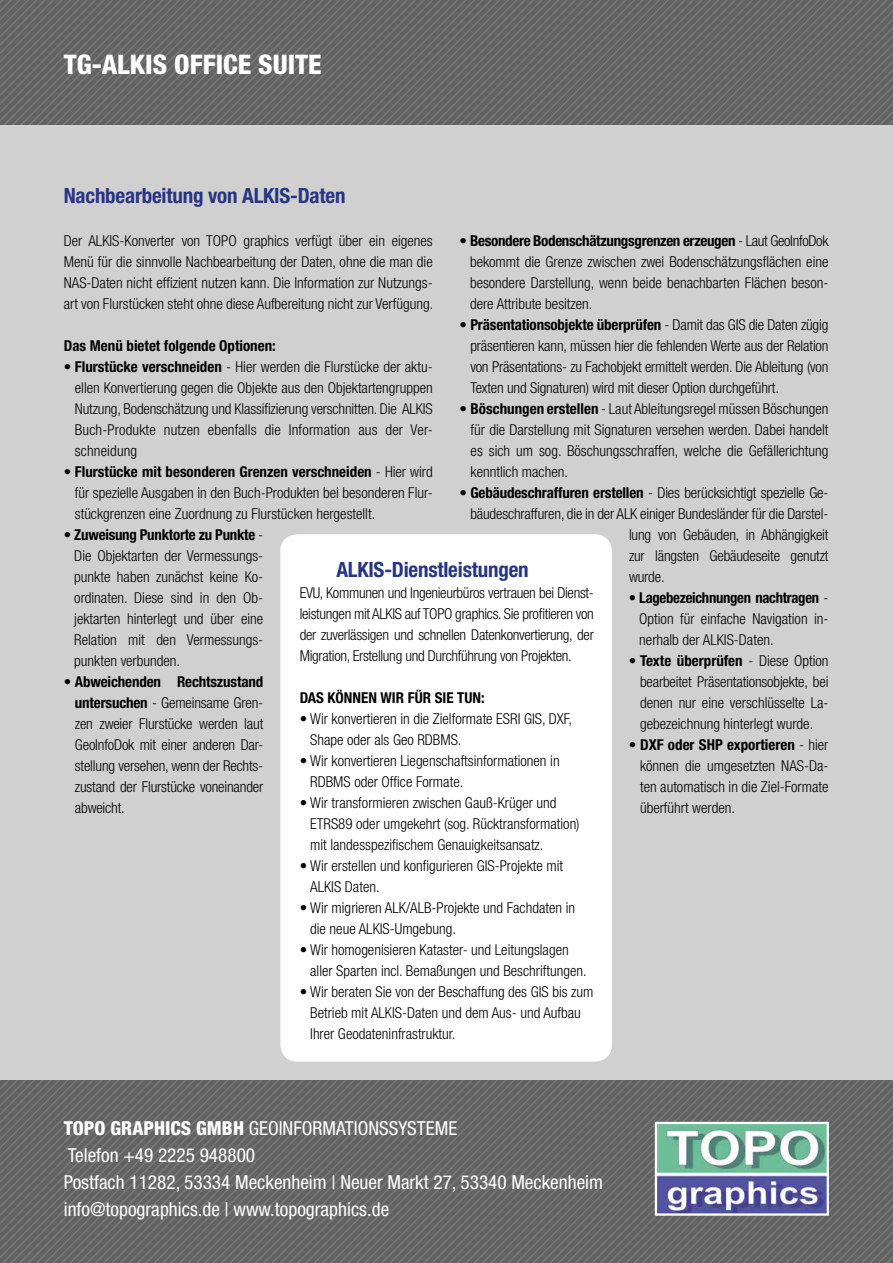
<style>
.page{position:relative;width:893px;height:1263px;background:#d0d0d0}
.page>*{position:absolute;margin:0;border:0;box-sizing:border-box;transform-origin:0 0}
.t1{font:800 condensed 27px "Helvetica Neue LT";color:#fff}
.t2{font:700 condensed 21px "Helvetica Neue LT";letter-spacing:-.01em;color:#283583}
.t3{font:condensed 19.35px/27px "Helvetica Neue LT";color:#fff}
.t4{font:300 condensed 15px/21px "Helvetica Neue LT";color:#000;text-align:justify}
.t5{font:700 condensed 15px "Helvetica Neue LT";color:#000}
.s1{font-weight:700}
.s2{font-weight:800}
</style>
<div class="page">
<svg style="left:21px;top:1082px;width:872px;height:181px"></svg>
<svg style="left:25px;top:1086px;width:868px;height:177px"></svg>
<svg style="left:29px;top:1090px;width:864px;height:173px"></svg>
<svg style="left:34px;top:1094px;width:859px;height:169px"></svg>
<svg style="left:38px;top:1099px;width:855px;height:164px"></svg>
<svg style="left:42px;top:1103px;width:851px;height:160px"></svg>
<svg style="left:46px;top:1107px;width:847px;height:156px"></svg>
<svg style="left:50px;top:1111px;width:843px;height:152px"></svg>
<svg style="left:55px;top:1116px;width:838px;height:147px"></svg>
<svg style="left:59px;top:1120px;width:834px;height:143px"></svg>
<svg style="left:63px;top:1124px;width:830px;height:139px"></svg>
<svg style="left:67px;top:1128px;width:826px;height:135px"></svg>
<svg style="left:72px;top:1132px;width:821px;height:131px"></svg>
<svg style="left:76px;top:1137px;width:817px;height:126px"></svg>
<svg style="left:80px;top:1141px;width:813px;height:122px"></svg>
<svg style="left:84px;top:1145px;width:809px;height:118px"></svg>
<svg style="left:88px;top:1149px;width:805px;height:114px"></svg>
<svg style="left:93px;top:1153px;width:800px;height:110px"></svg>
<svg style="left:97px;top:1158px;width:796px;height:105px"></svg>
<svg style="left:101px;top:1162px;width:792px;height:101px"></svg>
<svg style="left:105px;top:1166px;width:788px;height:97px"></svg>
<div style="left:280px;top:534px;width:332px;height:528px;background:#fff;border-radius:17px"></div>
<svg style="left:25px;top:1px;width:868px;height:124px"></svg>
<svg style="left:29px;top:5px;width:864px;height:120px"></svg>
<svg style="left:33px;top:9px;width:860px;height:116px"></svg>
<svg style="left:37px;top:13px;width:856px;height:112px"></svg>
<svg style="left:41px;top:18px;width:852px;height:107px"></svg>
<svg style="left:46px;top:22px;width:847px;height:103px"></svg>
<svg style="left:50px;top:26px;width:843px;height:99px"></svg>
<svg style="left:54px;top:30px;width:839px;height:95px"></svg>
<svg style="left:58px;top:34px;width:835px;height:91px"></svg>
<svg style="left:62px;top:39px;width:831px;height:86px"></svg>
<svg style="left:67px;top:43px;width:826px;height:82px"></svg>
<svg style="left:71px;top:47px;width:822px;height:78px"></svg>
<svg style="left:75px;top:51px;width:818px;height:74px"></svg>
<svg style="left:79px;top:55px;width:814px;height:70px"></svg>
<svg style="left:83px;top:60px;width:810px;height:65px"></svg>
<svg style="left:88px;top:64px;width:805px;height:61px"></svg>
<svg style="left:92px;top:68px;width:801px;height:57px"></svg>
<svg style="left:96px;top:72px;width:797px;height:53px"></svg>
<img style="left:658px;top:1125px;width:168px;height:88px">
<div style="left:655px;top:1122px;width:174px;height:94px;border:2px solid #fff"></div>
<h1 class="t1" style="left:64px;top:47px;width:259px">TG-ALKIS OFFICE SUITE</h1>
<h2 class="t2" style="left:64px;top:183px;width:283px">Nachbearbeitung von ALKIS-Daten</h2>
<p class="t4" style="left:470px;top:230px;width:360px;text-indent:-10px">• <span class="s1">Besondere Bodenschätzungsgrenzen erzeugen</span> - Laut GeoInfoDok bekommt die Grenze zwischen zwei Bodenschätzungsflächen eine besondere Darstellung, wenn beide benachbarten Flächen beson&shy;dere Attribute besitzen.</p>
<p class="t4" style="left:470px;top:314px;width:360px;text-indent:-11px">• <span class="s1">Präsentationsobjekte überprüfen</span> - Damit das GIS die Daten zügig präsentieren kann, müssen hier die fehlenden Werte aus der Relation von Präsentations- zu Fachobjekt ermittelt werden. Die Ableitung (von Texten und Signaturen) wird mit dieser Option durchgeführt.</p>
<p class="t4" style="left:471px;top:398px;width:359px;text-indent:-11px">• <span class="s1">Böschungen erstellen</span> - Laut Ableitungsregel müssen Böschungen für die Darstellung mit Signaturen versehen werden. Dabei handelt es sich um sog. Böschungsschraffen, welche die Gefällerichtung kenntlich machen.</p>
<p class="t4" style="left:460px;top:482px;width:370px">• <span class="s1">Gebäudeschraffuren erstellen</span> - Dies berücksichtigt spezielle Ge-</p>
<p class="t4" style="left:470px;top:503px;width:360px">bäudeschraffuren, die in der ALK einiger Bundesländer für die Darstel-</p>
<p class="t4" style="left:629px;top:524px;width:201px">lung von Gebäuden, in Abhängigkeit</p>
<p class="t4" style="left:629px;top:545px;width:201px">zur längsten Gebäudeseite genutzt</p>
<p class="t4" style="left:629px;top:566px;width:37px">wurde.</p>
<p class="t4" style="left:639px;top:587px;width:191px;text-indent:-10px">• <span class="s1">Lagebezeichnungen nachtragen</span> - Option für einfache Navigation in&shy;nerhalb der ALKIS-Daten.</p>
<p class="t4" style="left:640px;top:650px;width:190px;text-indent:-11px">• <span class="s1">Texte überprüfen</span> - Diese Option bearbeitet Präsentationsobjekte, bei denen nur eine verschlüsselte La&shy;gebezeichnung hinterlegt wurde.</p>
<p class="t4" style="left:640px;top:734px;width:190px;text-indent:-11px">• <span class="s1">DXF oder SHP exportieren</span> - hier können die umgesetzten NAS-Da&shy;ten automatisch in die Ziel-Formate überführt werden.</p>
<p class="t4" style="left:64px;top:230px;width:371px">Der ALKIS-Konverter von TOPO graphics verfügt über ein eigenes Menü für die sinnvolle Nachbearbeitung der Daten, ohne die man die NAS-Daten nicht effizient nutzen kann. Die Information zur Nutzungs&shy;art von Flurstücken steht ohne diese Aufbereitung nicht zur Verfügung.</p>
<p class="t5" style="left:64px;top:337px;width:214px">Das Menü bietet folgende Optionen:</p>
<p class="t4" style="left:75px;top:356px;width:359px;text-indent:-11px">• <span class="s1">Flurstücke verschneiden</span> - Hier werden die Flurstücke der aktu&shy;ellen Konvertierung gegen die Objekte aus den Objektartengruppen Nutzung, Bodenschätzung und Klassifizierung verschnitten. Die ALKIS Buch-Produkte nutzen ebenfalls die Information aus der Ver&shy;schneidung</p>
<p class="t4" style="left:75px;top:461px;width:359px;text-indent:-11px">• <span class="s1">Flurstücke mit besonderen Grenzen verschneiden</span> - Hier wird für spezielle Ausgaben in den Buch-Produkten bei besonderen Flur&shy;stückgrenzen eine Zuordnung zu Flurstücken hergestellt.</p>
<p class="t4" style="left:74px;top:524px;width:190px;text-indent:-11px">• <span class="s1">Zuweisung Punktorte zu Punkte</span> - Die Objektarten der Vermessungs&shy;punkte haben zunächst keine Ko&shy;ordinaten. Diese sind in den Ob&shy;jektarten hinterlegt und über eine Relation mit den Vermessungs&shy;punkten verbunden.</p>
<p class="t4" style="left:75px;top:671px;width:190px;text-indent:-11px">• <span class="s1">Abweichenden Rechtszustand untersuchen</span> - Gemeinsame Gren&shy;zen zweier Flurstücke werden laut GeoInfoDok mit einer anderen Dar&shy;stellung versehen, wenn der Rechts&shy;zustand der Flurstücke voneinander abweicht.</p>
<h2 class="t2" style="left:336px;top:557px;width:194px">ALKIS-Dienstleistungen</h2>
<p class="t4" style="left:300px;top:582px;width:296px">EVU, Kommunen und Ingenieurbüros vertrauen bei Dienst&shy;leistungen mit ALKIS auf TOPO graphics. Sie profitieren von der zuverlässigen und schnellen Datenkonvertierung, der Migration, Erstellung und Durchführung von Projekten.</p>
<p class="t5" style="left:300px;top:688px;width:186px">DAS KÖNNEN WIR FÜR SIE TUN:</p>
<p class="t4" style="left:310px;top:708px;width:263px;text-indent:-11px">• Wir konvertieren in die Zielformate ESRI GIS, DXF,<br>Shape oder als Geo RDBMS.</p>
<p class="t4" style="left:310px;top:750px;width:251px;text-indent:-11px">• Wir konvertieren Liegenschaftsinformationen in<br>RDBMS oder Office Formate.</p>
<p class="t4" style="left:310px;top:792px;width:271px;text-align:left;text-indent:-11px">• Wir transformieren zwischen Gauß-Krüger und<br>ETRS89 oder umgekehrt (sog. Rücktransformation) mit landesspezifischem Genauigkeitsansatz.</p>
<p class="t4" style="left:310px;top:855px;width:254px;text-indent:-11px">• Wir erstellen und konfigurieren GIS-Projekte mit<br>ALKIS Daten.</p>
<p class="t4" style="left:310px;top:897px;width:266px;text-indent:-11px">• Wir migrieren ALK/ALB-Projekte und Fachdaten in die neue ALKIS-Umgebung.</p>
<p class="t4" style="left:310px;top:939px;width:278px;text-indent:-11px">• Wir homogenisieren Kataster- und Leitungslagen aller Sparten incl. Bemaßungen und Beschriftungen.</p>
<p class="t4" style="left:310px;top:981px;width:285px;text-align:left;text-indent:-11px">• Wir beraten Sie von der Beschaffung des GIS bis zum<br>Betrieb mit ALKIS-Daten und dem Aus- und Aufbau<br>Ihrer Geodateninfrastruktur.</p>
<p class="t3" style="left:64px;top:1114px;width:541px"><span class="s2">TOPO GRAPHICS GMBH</span> GEOINFORMATIONSSYSTEME<br>Telefon +49 2225 948800<br>Postfach 11282, 53334 Meckenheim | Neuer Markt 27, 53340 Meckenheim info@topographics.de | www.topographics.de</p>
</div>
